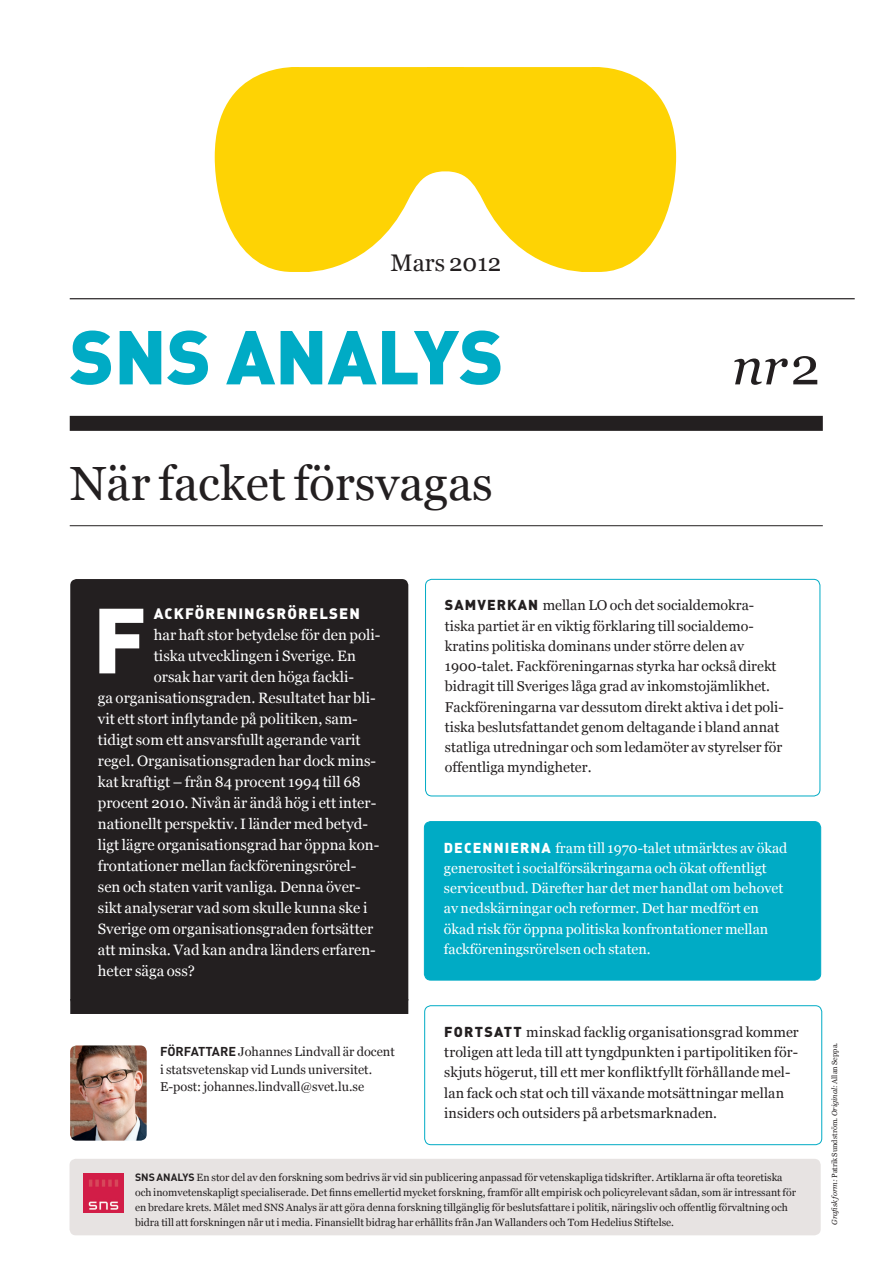
<style>
.page{position:relative;width:893px;height:1263px;background:#fff}
.page>*{position:absolute;margin:0;border:0;box-sizing:border-box;transform-origin:0 0}
.Ingress{font:90.9px "DIN Black Alternate";color:#fff}
.SNS_Analys{font:75px "DIN Black Alternate";color:#00abc5}
.SNS_Analys-2{font:italic 52.5px "Georgia";color:#231f20}
.R_1{font:48px "Georgia";color:#231f20}
.Datum{font:24px "Georgia";color:#231f20}
.Ingress-2{font:15px "Georgia";color:#fff}
.Ingress-3{font:15px "DIN Black Alternate";letter-spacing:.075em;color:#fff}
.Artikel_-_svart{font:14.25px/20.2px "Georgia";color:#231f20}
.Artikel_-_vit{font:14.25px/20.2px "Georgia";color:#fff}
.Författare{font:12.75px/17.2px "Georgia";color:#231f20}
.Redaktionsruta{font:10.5px/15px "Georgia";color:#231f20}
.Redaktionsruta-2{font:7.5px "Georgia";color:#231f20}
.s1{font-style:normal}
.s2{font-family:"DIN Bold Alternate"}
.s3{font-family:"DIN Black Alternate"}
.s4{font-style:italic}
</style>
<div class="page">
<hr style="left:70px;top:298px;width:785px;height:1px;background:#231f20">
<div style="left:70px;top:416px;width:753px;height:15px;background:#231f20"></div>
<hr style="left:70px;top:525px;width:753px;height:1px;background:#231f20">
<div style="left:70px;top:999px;width:338px;height:15px;background:#231f20"></div>
<div style="left:70px;top:579px;width:338px;height:426px;background:#231f20;border-radius:6px"></div>
<div style="left:425px;top:579px;width:395px;height:217px;border:1px solid #00abc5;border-radius:6px"></div>
<div style="left:424px;top:1005px;width:398px;height:140px;border:1px solid #00abc5;border-radius:6px"></div>
<div style="left:424px;top:821px;width:397px;height:159px;background:#00abc5;border-radius:6px"></div>
<div style="left:424px;top:821px;width:397px;height:159px;border:1px solid #00abc5;border-radius:6px"></div>
<svg style="left:215px;top:67px;width:207px;height:205px;background:#fed92a"></svg>
<svg style="left:422px;top:67px;width:254px;height:205px;fill:#fed304"></svg>
<div style="left:70px;top:1159px;width:751px;height:76px;background:#e7e3e2;border-radius:6px"></div>
<img style="left:70px;top:1045px;width:77px;height:96px">
<img style="left:83px;top:1173px;width:40px;height:40px">
<p class="Datum" style="left:391px;top:248px;width:112px">Mars 2012</p>
<p class="SNS_Analys" style="left:70px;top:307px;width:435px">SNS ANALYS</p>
<p class="R_1" style="left:70px;top:454px;width:425px">När facket försvagas</p>
<p class="SNS_Analys-2" style="left:732px;top:333px;width:89px">nr <span class="s1">2</span></p>
<p class="Ingress-3" style="left:154px;top:603px;width:208px">ACKFÖRENINGSRÖRELSEN</p>
<p class="Ingress-2" style="left:154px;top:626px;width:228px">har haft stor betydelse för den poli-</p>
<p class="Ingress-2" style="left:154px;top:647px;width:204px">tiska utvecklingen i Sverige. En</p>
<p class="Ingress-2" style="left:154px;top:668px;width:202px">orsak har varit den höga fackli-</p>
<p class="Ingress-2" style="left:98px;top:689px;width:279px">ga organisationsgraden. Resultatet har bli-</p>
<p class="Ingress-2" style="left:98px;top:710px;width:261px">vit ett stort inflytande på politiken, sam-</p>
<p class="Ingress-2" style="left:98px;top:731px;width:264px">tidigt som ett ansvarsfullt agerande varit</p>
<p class="Ingress-2" style="left:98px;top:752px;width:280px">regel. Organisationsgraden har dock mins-</p>
<p class="Ingress-2" style="left:98px;top:773px;width:264px">kat kraftigt – från 84 procent 1994 till 68</p>
<p class="Ingress-2" style="left:98px;top:794px;width:280px">procent 2010. Nivån är ändå hög i ett inter-</p>
<p class="Ingress-2" style="left:98px;top:815px;width:272px">nationellt perspektiv. I länder med betyd-</p>
<p class="Ingress-2" style="left:98px;top:836px;width:283px">ligt lägre organisationsgrad har öppna kon-</p>
<p class="Ingress-2" style="left:98px;top:857px;width:260px">frontationer mellan fackföreningsrörel-</p>
<p class="Ingress-2" style="left:98px;top:878px;width:264px">sen och staten varit vanliga. Denna över-</p>
<p class="Ingress-2" style="left:98px;top:899px;width:271px">sikt analyserar vad som skulle kunna ske i</p>
<p class="Ingress-2" style="left:98px;top:920px;width:277px">Sverige om organisationsgraden fortsätter</p>
<p class="Ingress-2" style="left:98px;top:941px;width:279px">att minska. Vad kan andra länders erfaren-</p>
<p class="Ingress-2" style="left:98px;top:962px;width:99px">heter säga oss?</p>
<p class="Ingress" style="left:93px;top:580px;width:56px">F</p>
<p class="Författare" style="left:160px;top:1044px;width:236px"><span class="s2">FÖRFATTARE</span> Johannes Lindvall är docent i statsvetenskap vid Lunds universitet.<br>E-post: johannes.lindvall@svet.lu.se</p>
<p class="Artikel_-_svart" style="left:445px;top:596px;width:340px"><span class="s3">SAMVERKAN</span> mellan LO och det socialdemokra&shy;tiska partiet är en viktig förklaring till socialdemo&shy;kratins politiska dominans under större delen av 1900-talet. Fackföreningarnas styrka har också direkt bidragit till Sveriges låga grad av inkomstojämlikhet.<br>Fackföreningarna var dessutom direkt aktiva i det poli&shy;tiska beslutsfattandet genom deltagande i bland annat statliga utredningar och som ledamöter av styrelser för offentliga myndigheter.</p>
<p class="Artikel_-_vit" style="left:444px;top:838px;width:345px"><span class="s3">DECENNIERNA</span> fram till 1970-talet utmärktes av ökad generositet i socialförsäkringarna och ökat offentligt serviceutbud. Därefter har det mer handlat om behovet av nedskärningar och reformer. Det har medfört en ökad risk för öppna politiska konfrontationer mellan fackföreningsrörelsen och staten.</p>
<p class="Artikel_-_svart" style="left:444px;top:1022px;width:356px"><span class="s3">FORTSATT</span> minskad facklig organisationsgrad kommer troligen att leda till att tyngdpunkten i partipolitiken för&shy;skjuts högerut, till ett mer konfliktfyllt förhållande mel&shy;lan fack och stat och till växande motsättningar mellan insiders och outsiders på arbetsmarknaden.</p>
<p class="Redaktionsruta" style="left:135px;top:1170px;width:662px"><span class="s2">SNS ANALYS</span> En stor del av den forskning som bedrivs är vid sin publicering anpassad för vetenskapliga tidskrifter. Artiklarna är ofta teoretiska och inomvetenskapligt specialiserade. Det finns emellertid mycket forskning, framför allt empirisk och policyrelevant sådan, som är intressant för en bredare krets. Målet med SNS Analys är att göra denna forskning tillgänglig för beslutsfattare i politik, näringsliv och offentlig förvaltning och bidra till att forskningen når ut i media. Finansiellt bidrag har erhållits från Jan Wallanders och Tom Hedelius Stiftelse.</p>
<p class="Redaktionsruta-2" style="left:830px;top:1225px;width:184px;rotate:-90deg"><span class="s4">Grafisk form:</span> Patrik Sundström. <span class="s4">Original:</span> Allan Seppa.</p>
</div>
